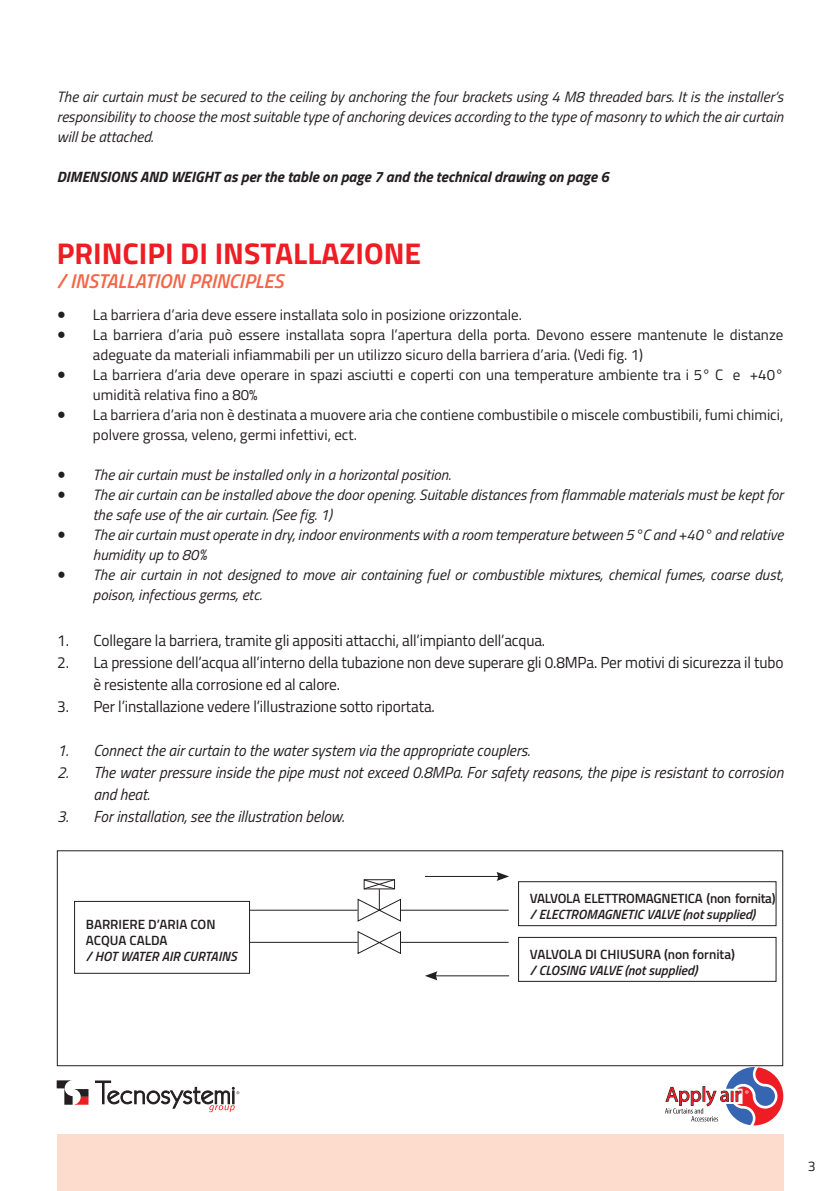
<style>
.page{position:relative;width:840px;height:1191px;background:#fff}
.page>*{position:absolute;margin:0;border:0;box-sizing:border-box;transform-origin:0 0}
.t1{font:700 30px "Titillium Web";color:#ee1d23}
.t2{font:italic 600 20px "Titillium Web";color:#f26648}
.t3{font:16px/22px "Titillium Web";letter-spacing:-.01em;color:#231f20;scale:.96 1}
.t4{font:italic 16px/22px "Titillium Web";color:#231f20;scale:.96 1}
.t5{font:italic 15px/20px "Titillium Web";color:#231f20}
.t6{font:15px/20px "Titillium Web";color:#231f20}
.t7{font:italic 700 15px "Titillium Web";color:#231f20}
.t8{font:14px "Titillium Web";color:#231f20}
.t9{font:600 13.4px/16px "Titillium Web";letter-spacing:-.01em;color:#231f20}
.t10{font:italic 600 13.4px "Titillium Web";color:#231f20}
.s1{font-family:"Minion Pro";font-size:24px}
</style>
<div class="page">
<svg style="left:57px;top:1080px;width:31px;height:24px"></svg>
<svg style="left:95px;top:1080px;width:144px;height:32px"></svg>
<svg style="left:665px;top:1067px;width:117px;height:58px"></svg>
<div style="left:57px;top:1134px;width:725px;height:57px;background:#fddcce"></div>
<div style="left:57px;top:850px;width:725px;height:216px;border:1px solid #231f20"></div>
<svg style="left:356px;top:931px;width:45px;height:23px"></svg>
<svg style="left:356px;top:879px;width:45px;height:43px"></svg>
<hr style="left:250px;top:910px;width:107px;height:1px;background:#231f20">
<hr style="left:401px;top:910px;width:107px;height:1px;background:#231f20">
<hr style="left:250px;top:942px;width:107px;height:1px;background:#231f20">
<hr style="left:401px;top:942px;width:107px;height:1px;background:#231f20">
<div style="left:74px;top:901px;width:176px;height:72px;border:1px solid #231f20"></div>
<div style="left:518px;top:881px;width:258px;height:45px;border:1px solid #231f20"></div>
<div style="left:518px;top:937px;width:258px;height:44px;border:1px solid #231f20"></div>
<hr style="left:424px;top:876px;width:75px;height:1px;background:#231f20">
<svg style="left:496px;top:872px;width:13px;height:9px"></svg>
<hr style="left:434px;top:975px;width:75px;height:1px;background:#231f20">
<svg style="left:425px;top:971px;width:12px;height:9px"></svg>
<p class="t5" style="left:57px;top:86px;width:727px;text-align:justify">The air curtain must be secured to the ceiling by anchoring the four brackets using 4 M8 threaded bars. It is the installer’s responsibility to choose the most suitable type of anchoring devices according to the type of masonry to which the air curtain will be attached.</p>
<p class="t7" style="left:57px;top:165px;width:553px">DIMENSIONS AND WEIGHT as per the table on page 7 and the technical drawing on page 6</p>
<p class="t1" style="left:57px;top:231px;width:365px">PRINCIPI DI INSTALLAZIONE</p>
<p class="t2" style="left:57px;top:266px;width:228px">/ INSTALLATION PRINCIPLES</p>
<p class="t6" style="left:57px;top:304px;width:466px"><span class="s1">•</span> La barriera d’aria deve essere installata solo in posizione orizzontale.</p>
<p class="t6" style="left:93px;top:324px;width:691px;text-indent:-36px"><span class="s1">•</span> La barriera d’aria può essere installata sopra l’apertura della porta. Devono essere mantenute le distanze adeguate da materiali infiammabili per un utilizzo sicuro della barriera d’aria. (Vedi fig. 1)</p>
<p class="t6" style="left:93px;top:364px;width:691px;text-indent:-36px"><span class="s1">•</span> La barriera d’aria deve operare in spazi asciutti e coperti con una temperature ambiente tra i 5° C e +40° umidità relativa fino a 80%</p>
<p class="t6" style="left:93px;top:404px;width:691px;text-indent:-36px"><span class="s1">•</span> La barriera d’aria non è destinata a muovere aria che contiene combustibile o miscele combustibili, fumi chimici, polvere grossa, veleno, germi infettivi, ect.</p>
<p class="t5" style="left:57px;top:464px;width:395px"><span class="s1">•</span> The air curtain must be installed only in a horizontal position.</p>
<p class="t5" style="left:93px;top:484px;width:691px;text-indent:-36px"><span class="s1">•</span> The air curtain can be installed above the door opening. Suitable distances from flammable materials must be kept for the safe use of the air curtain. (See fig. 1)</p>
<p class="t5" style="left:93px;top:524px;width:691px;text-indent:-36px"><span class="s1">•</span> The air curtain must operate in dry, indoor environments with a room temperature between 5°C and +40° and relative humidity up to 80%</p>
<p class="t5" style="left:93px;top:564px;width:691px;text-indent:-36px"><span class="s1">•</span> The air curtain in not designed to move air containing fuel or combustible mixtures, chemical fumes, coarse dust, poison, infectious germs, etc.</p>
<p class="t3" style="left:57px;top:629px;width:509px">1. Collegare la barriera, tramite gli appositi attacchi, all’impianto dell’acqua.</p>
<p class="t3" style="left:93px;top:651px;width:720px;text-indent:-36px">2. La pressione dell’acqua all’interno della tubazione non deve superare gli 0.8MPa. Per motivi di sicurezza il tubo è resistente alla corrosione ed al calore.</p>
<p class="t3" style="left:57px;top:695px;width:394px">3. Per l’installazione vedere l’illustrazione sotto riportata.</p>
<p class="t4" style="left:57px;top:739px;width:493px">1. Connect the air curtain to the water system via the appropriate couplers.</p>
<p class="t4" style="left:93px;top:761px;width:720px;text-indent:-36px">2. The water pressure inside the pipe must not exceed 0.8MPa. For safety reasons, the pipe is resistant to corrosion and heat.</p>
<p class="t4" style="left:57px;top:805px;width:300px">3. For installation, see the illustration below.</p>
<p class="t9" style="left:86px;top:915px;width:131px">BARRIERE D’ARIA CON<br>ACQUA CALDA</p>
<p class="t10" style="left:86px;top:946px;width:152px">/ HOT WATER AIR CURTAINS</p>
<p class="t9" style="left:529px;top:890px;width:247px">VALVOLA ELETTROMAGNETICA (non fornita)</p>
<p class="t10" style="left:529px;top:904px;width:226px">/ ELECTROMAGNETIC VALVE (not supplied)</p>
<p class="t9" style="left:529px;top:945px;width:207px">VALVOLA DI CHIUSURA (non fornita)</p>
<p class="t10" style="left:529px;top:960px;width:169px">/ CLOSING VALVE (not supplied)</p>
<p class="t8" style="left:807px;top:1156px;width:9px">3</p>
</div>
